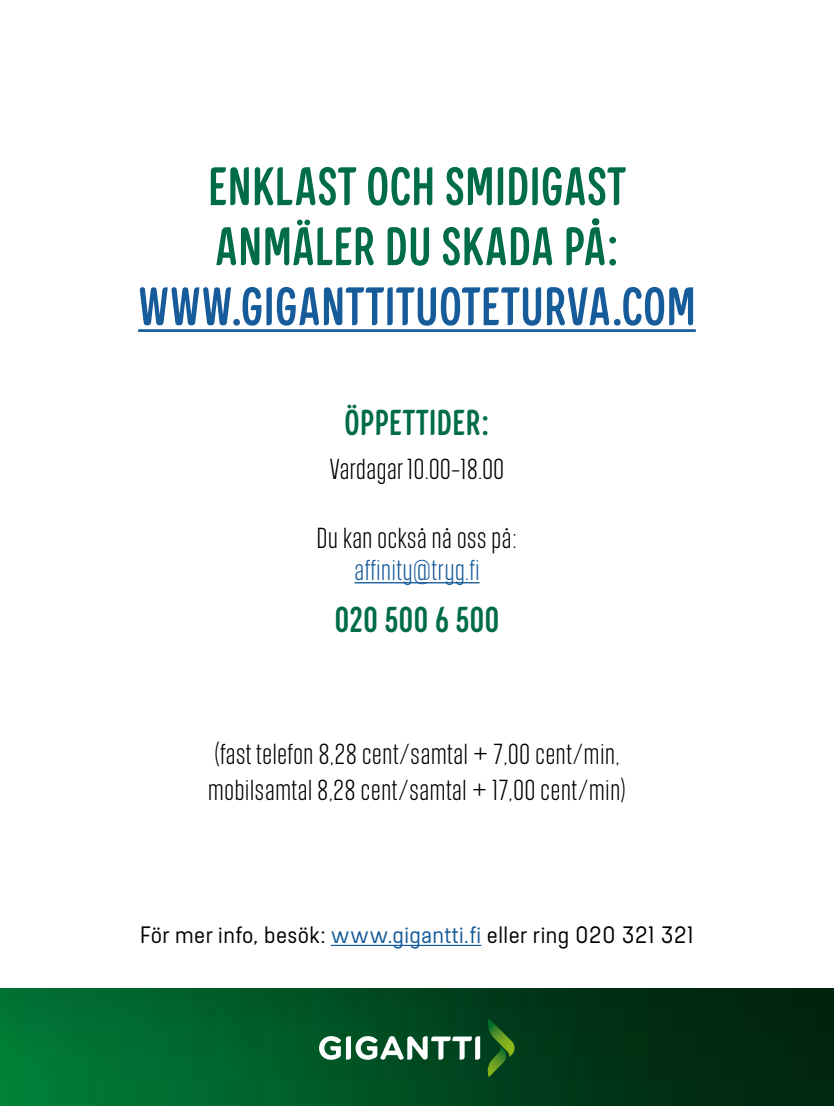
<style>
.page{position:relative;width:834px;height:1106px;background:#fff}
.page>*{position:absolute;margin:0;border:0;box-sizing:border-box;transform-origin:0 0}
.t1{font:54px/60px "Elkjop Headline";letter-spacing:.01em;color:#006d47}
.t2{font:54px "Elkjop Headline";letter-spacing:.01em;color:#165b9a}
.t3{font:36px "Elkjop Headline";letter-spacing:.015em;color:#006d47}
.t4{font:300 27px/36px "Elkjop Condensed";letter-spacing:.025em;color:#000}
.t5{font:300 27px "Elkjop Condensed";letter-spacing:.025em;color:#165b9a}
.t6{font:23.7px "Elkjop Bodytext";letter-spacing:.02em;color:#000}
.s1{color:#165b9a}
</style>
<div class="page">
<img style="left:0;top:988px;width:833px;height:118px">
<svg style="left:319px;top:1036px;width:161px;height:23px"></svg>
<svg style="left:487px;top:1018px;width:27px;height:59px;background:#23601f"></svg>
<hr style="left:331px;top:944px;width:150px;height:2px;background:#165b9a">
<hr style="left:138px;top:329px;width:557px;height:3px;background:#165b9a">
<hr style="left:354px;top:582px;width:125px;height:1px;background:#165b9a">
<h1 class="t1" style="left:208px;top:156px;width:419px">ENKLAST OCH SMIDIGAST<br>ANMÄLER DU SKADA PÅ:</h1>
<h1 class="t2" style="left:138px;top:278px;width:559px">WWW.GIGANTTITUOTETURVA.COM</h1>
<h2 class="t3" style="left:344px;top:403px;width:146px">ÖPPETTIDER:</h2>
<p class="t4" style="left:330px;top:451px;width:176px">Vardagar 10.00–18.00</p>
<p class="t4" style="left:317px;top:520px;width:202px">Du kan också nå oss på:</p>
<p class="t5" style="left:354px;top:555px;width:126px">affinity@tryg.fi</p>
<h2 class="t3" style="left:335px;top:600px;width:166px">020 500 6 500</h2>
<p class="t4" style="left:208px;top:736px;width:419px">(fast telefon 8,28 cent/samtal + 7,00 cent/min, mobilsamtal 8,28 cent/samtal + 17,00 cent/min)</p>
<p class="t6" style="left:140px;top:922px;width:555px">För mer info, besök: <span class="s1">www.gigantti.fi</span> eller ring 020 321 321</p>
</div>
